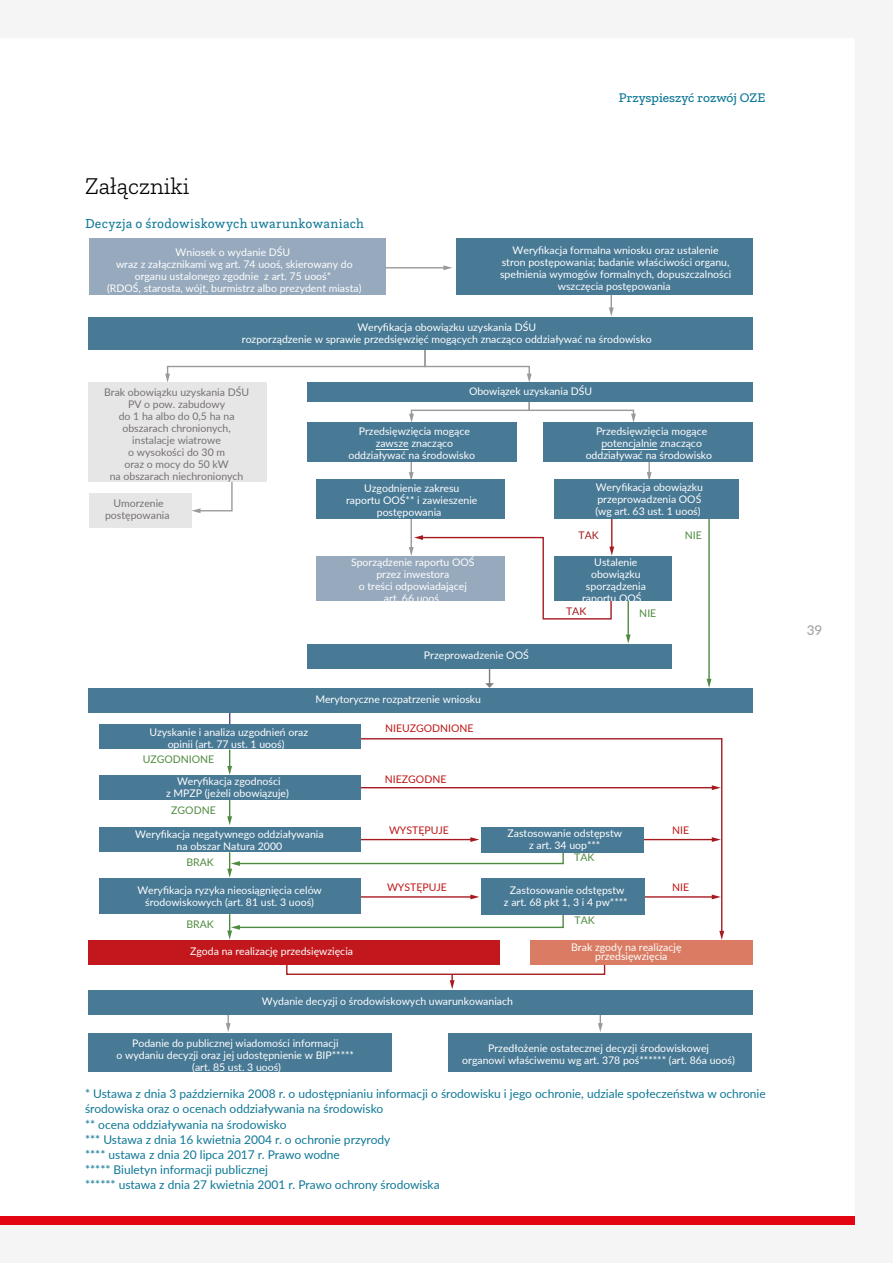
<style>
.page{position:relative;width:893px;height:1263px;background:#fff}
.page>*{position:absolute;margin:0;border:0;box-sizing:border-box;transform-origin:0 0}
.t1{font:300 24px "Zilla Slab";color:#000}
.t2{font:13.5px "Questa Slab";letter-spacing:.015em;color:#0e7896}
.t3{font:500 13.5px "Zilla Slab";color:#0e7896}
.t4{font:13.5px "Lato";color:#9c9c9c}
.t5{font:12px/15px "Lato";color:#0e7896}
.t6{font:10.5px/12px "Lato";color:#fff;text-align:center}
.t7{font:10.5px/12px "Lato";color:#767171;text-align:center}
.t8{font:10.5px "Lato";color:#c01717}
.t9{font:10.5px "Lato";color:#4e8b3e}
.t10{font:10.5px "Lato";color:#a61a1f}
</style>
<div class="page">
<div style="left:0;top:1216px;width:855px;height:8px;background:#e30612"></div>
<div style="left:286px;top:946px;width:319px;height:29px;border:1px solid #a61a1f"></div>
<svg style="left:450px;top:975px;width:5px;height:14px"></svg>
<svg style="left:598px;top:1015px;width:5px;height:17px"></svg>
<svg style="left:226px;top:1015px;width:5px;height:17px"></svg>
<svg style="left:361px;top:738px;width:362px;height:193px"></svg>
<svg style="left:719px;top:931px;width:5px;height:9px"></svg>
<hr style="left:611px;top:498px;width:1px;height:50px;background:#a61a1f">
<hr style="left:648px;top:424px;width:2px;height:50px;background:#9a9a99">
<svg style="left:647px;top:472px;width:5px;height:7px"></svg>
<hr style="left:708px;top:515px;width:2px;height:165px;background:#4e8b3e">
<svg style="left:707px;top:679px;width:4px;height:9px"></svg>
<hr style="left:628px;top:596px;width:1px;height:40px;background:#4e8b3e">
<svg style="left:626px;top:634px;width:5px;height:9px"></svg>
<svg style="left:227px;top:749px;width:5px;height:26px"></svg>
<svg style="left:227px;top:800px;width:5px;height:25px"></svg>
<svg style="left:227px;top:848px;width:337px;height:30px"></svg>
<svg style="left:227px;top:912px;width:337px;height:27px"></svg>
<hr style="left:411px;top:424px;width:1px;height:50px;background:#9a9a99">
<svg style="left:409px;top:472px;width:5px;height:7px"></svg>
<hr style="left:411px;top:499px;width:1px;height:50px;background:#9a9a99">
<svg style="left:192px;top:482px;width:41px;height:31px"></svg>
<svg style="left:165px;top:350px;width:367px;height:32px"></svg>
<svg style="left:409px;top:401px;width:227px;height:22px"></svg>
<hr style="left:611px;top:259px;width:1px;height:50px;background:#9a9a99">
<svg style="left:609px;top:307px;width:5px;height:9px"></svg>
<div style="left:89px;top:238px;width:296px;height:56px;background:#96a9bd"></div>
<div style="left:456px;top:238px;width:297px;height:56px;background:#487995"></div>
<div style="left:89px;top:317px;width:664px;height:33px;background:#487995"></div>
<div style="left:89px;top:382px;width:178px;height:100px;background:#e7e6e6"></div>
<div style="left:307px;top:382px;width:446px;height:19px;background:#487995"></div>
<div style="left:307px;top:422px;width:209px;height:40px;background:#487995"></div>
<hr style="left:376px;top:449px;width:33px;height:1px;background:#fff">
<div style="left:544px;top:422px;width:209px;height:40px;background:#487995"></div>
<hr style="left:601px;top:449px;width:56px;height:1px;background:#fff">
<div style="left:89px;top:493px;width:102px;height:35px;background:#e7e6e6"></div>
<div style="left:317px;top:479px;width:188px;height:40px;background:#487995"></div>
<div style="left:317px;top:556px;width:188px;height:45px;background:#96a9bd"></div>
<div style="left:307px;top:644px;width:365px;height:25px;background:#487995"></div>
<div style="left:89px;top:688px;width:664px;height:25px;background:#487995"></div>
<svg style="left:485px;top:669px;width:9px;height:19px"></svg>
<div style="left:555px;top:479px;width:184px;height:40px;background:#487995"></div>
<div style="left:555px;top:556px;width:117px;height:45px;background:#487995"></div>
<div style="left:99px;top:724px;width:262px;height:25px;background:#487995"></div>
<div style="left:99px;top:775px;width:262px;height:25px;background:#487995"></div>
<div style="left:99px;top:827px;width:262px;height:25px;background:#487995"></div>
<div style="left:99px;top:878px;width:262px;height:36px;background:#487995"></div>
<div style="left:481px;top:827px;width:163px;height:25px;background:#487995"></div>
<div style="left:481px;top:878px;width:163px;height:36px;background:#487995"></div>
<div style="left:88px;top:940px;width:412px;height:25px;background:#c2181d"></div>
<div style="left:530px;top:940px;width:222px;height:25px;background:#da7c63"></div>
<div style="left:89px;top:990px;width:664px;height:25px;background:#487995"></div>
<div style="left:88px;top:1034px;width:304px;height:38px;background:#487995"></div>
<div style="left:448px;top:1034px;width:304px;height:38px;background:#487995"></div>
<hr style="left:385px;top:267px;width:60px;height:1px;background:#9a9a99">
<svg style="left:443px;top:265px;width:9px;height:5px"></svg>
<svg style="left:409px;top:535px;width:205px;height:85px"></svg>
<h1 class="t1" style="left:85px;top:173px;width:106px">Załączniki</h1>
<p class="t2" style="left:85px;top:214px;width:280px">Decyzja o środowiskowych uwarunkowaniach</p>
<p class="t3" style="left:619px;top:90px;width:148px">Przyspieszyć rozwój OZE</p>
<p class="t6" style="left:107px;top:245px;width:256px">Wniosek o wydanie DŚU<br>wraz z załącznikami wg art. 74 uooś, skierowany do organu ustalonego zgodnie z art. 75 uooś*<br>(RDOŚ, starosta, wójt, burmistrz albo prezydent miasta)</p>
<p class="t6" style="left:500px;top:244px;width:233px">Weryfikacja formalna wniosku oraz ustalenie stron postępowania; badanie właściwości organu, spełnienia wymogów formalnych, dopuszczalności wszczęcia postępowania</p>
<p class="t6" style="left:242px;top:321px;width:411px">Weryfikacja obowiązku uzyskania DŚU<br>rozporządzenie w sprawie przedsięwzięć mogących znacząco oddziaływać na środowisko</p>
<p class="t7" style="left:104px;top:386px;width:147px">Brak obowiązku uzyskania DŚU<br>PV o pow. zabudowy<br>do 1 ha albo do 0,5 ha na obszarach chronionych, instalacje wiatrowe<br>o wysokości do 30 m<br>oraz o mocy do 50 kW<br>na obszarach niechronionych</p>
<p class="t6" style="left:469px;top:385px;width:125px">Obowiązek uzyskania DŚU</p>
<p class="t6" style="left:348px;top:425px;width:128px">Przedsięwzięcia mogące zawsze znacząco oddziaływać na środowisko</p>
<p class="t6" style="left:586px;top:425px;width:128px">Przedsięwzięcia mogące potencjalnie znacząco oddziaływać na środowisko</p>
<p class="t6" style="left:595px;top:481px;width:109px;text-align:left">Weryfikacja obowiązku przeprowadzenia OOŚ (wg art. 63 ust. 1 uooś)</p>
<p class="t10" style="left:579px;top:528px;width:22px">TAK</p>
<p class="t6" style="left:346px;top:482px;width:133px">Uzgodnienie zakresu raportu OOŚ** i zawieszenie postępowania</p>
<p class="t6" style="left:351px;top:556px;width:125px">Sporządzenie raportu OOŚ przez inwestora<br>o treści odpowiadającej art. 66 uooś</p>
<p class="t7" style="left:105px;top:497px;width:66px">Umorzenie postępowania</p>
<p class="t9" style="left:685px;top:528px;width:19px">NIE</p>
<p class="t6" style="left:582px;top:555px;width:65px">Ustalenie obowiązku sporządzenia raportu OOŚ</p>
<p class="t6" style="left:424px;top:648px;width:106px">Przeprowadzenie OOŚ</p>
<p class="t6" style="left:315px;top:693px;width:167px">Merytoryczne rozpatrzenie wniosku</p>
<p class="t10" style="left:566px;top:604px;width:22px">TAK</p>
<p class="t6" style="left:149px;top:725px;width:160px">Uzyskanie i analiza uzgodnień oraz opinii (art. 77 ust. 1 uooś)</p>
<p class="t6" style="left:166px;top:775px;width:124px">Weryfikacja zgodności<br>z MPZP (jeżeli obowiązuje)</p>
<p class="t6" style="left:135px;top:827px;width:190px">Weryfikacja negatywnego oddziaływania na obszar Natura 2000</p>
<p class="t6" style="left:137px;top:884px;width:186px">Weryfikacja ryzyka nieosiągnięcia celów środowiskowych (art. 81 ust. 3 uooś)</p>
<p class="t9" style="left:143px;top:751px;width:73px">UZGODNIONE</p>
<p class="t9" style="left:171px;top:803px;width:46px">ZGODNE</p>
<p class="t9" style="left:186px;top:854px;width:29px">BRAK</p>
<p class="t9" style="left:186px;top:917px;width:29px">BRAK</p>
<p class="t8" style="left:385px;top:720px;width:90px">NIEUZGODNIONE</p>
<p class="t8" style="left:385px;top:771px;width:63px">NIEZGODNE</p>
<p class="t8" style="left:389px;top:823px;width:61px">WYSTĘPUJE</p>
<p class="t8" style="left:387px;top:879px;width:61px">WYSTĘPUJE</p>
<p class="t6" style="left:507px;top:827px;width:116px">Zastosowanie odstępstw z art. 34 uop***</p>
<p class="t9" style="left:574px;top:850px;width:22px">TAK</p>
<p class="t6" style="left:504px;top:883px;width:125px">Zastosowanie odstępstw<br>z art. 68 pkt 1, 3 i 4 pw****</p>
<p class="t9" style="left:575px;top:912px;width:22px">TAK</p>
<p class="t9" style="left:639px;top:605px;width:19px">NIE</p>
<p class="t8" style="left:672px;top:823px;width:19px">NIE</p>
<p class="t8" style="left:672px;top:879px;width:19px">NIE</p>
<p class="t6" style="left:190px;top:945px;width:164px">Zgoda na realizację przedsięwzięcia</p>
<p class="t6" style="left:595px;top:942px;width:88px;line-height:9.4px;text-align:left;text-indent:-24px">Brak zgody na realizację przedsięwzięcia</p>
<p class="t6" style="left:262px;top:994px;width:252px">Wydanie decyzji o środowiskowych uwarunkowaniach</p>
<p class="t6" style="left:117px;top:1036px;width:239px">Podanie do publicznej wiadomości informacji<br>o wydaniu decyzji oraz jej udostępnienie w BIP***** (art. 85 ust. 3 uooś)</p>
<p class="t6" style="left:462px;top:1041px;width:274px">Przedłożenie ostatecznej decyzji środowiskowej<br>organowi właściwemu wg art. 378 poś****** (art. 86a uooś)</p>
<p class="t5" style="left:85px;top:1086px;width:682px">* Ustawa z dnia 3 października 2008 r. o udostępnianiu informacji o środowisku i jego ochronie, udziale społeczeństwa w ochronie środowiska oraz o ocenach oddziaływania na środowisko<br>** ocena oddziaływania na środowisko<br>*** Ustawa z dnia 16 kwietnia 2004 r. o ochronie przyrody<br>**** ustawa z dnia 20 lipca 2017 r. Prawo wodne<br>***** Biuletyn informacji publicznej<br>****** ustawa z dnia 27 kwietnia 2001 r. Prawo ochrony środowiska</p>
<p class="t4" style="left:807px;top:620px;width:17px">39</p>
</div>
